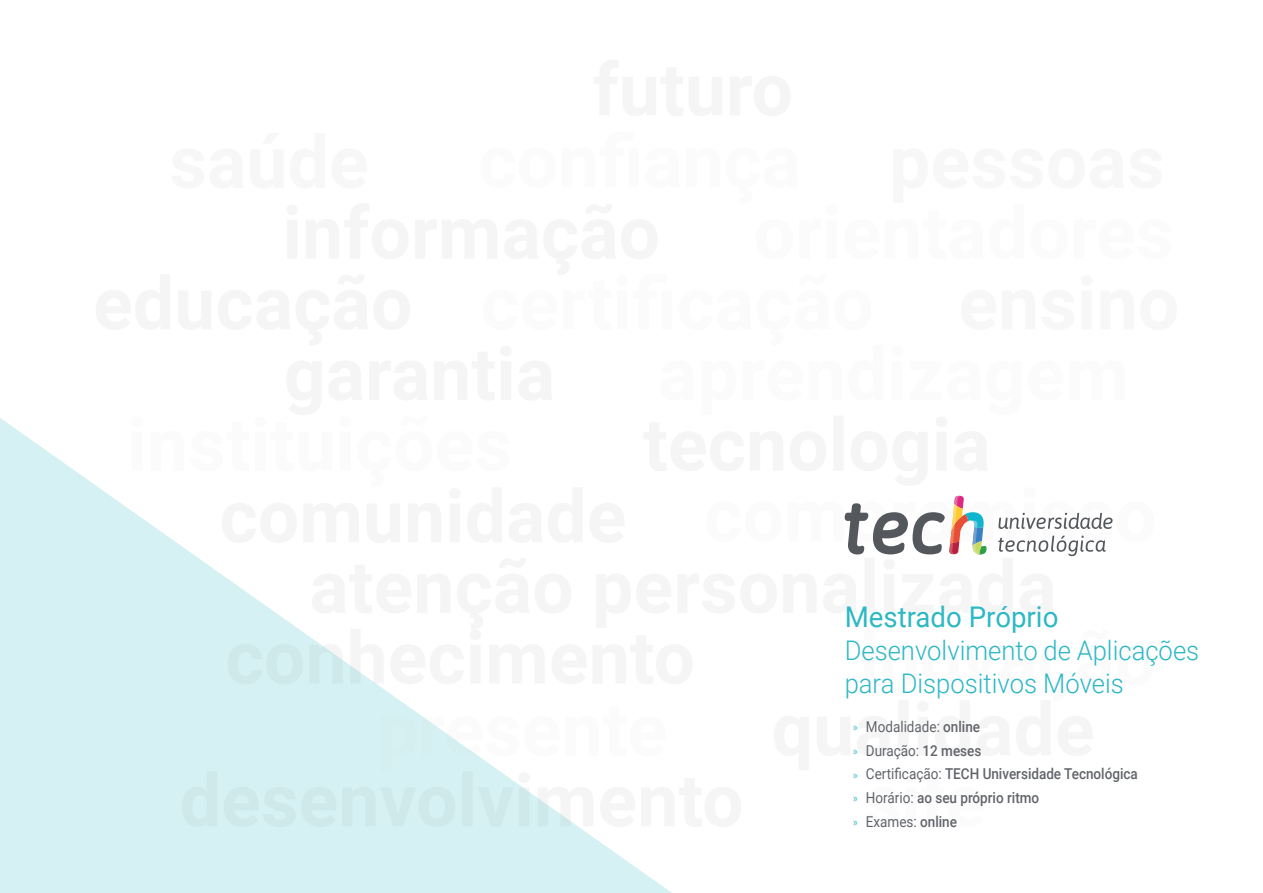
<style>
.page{position:relative;width:1263px;height:893px;background:#fff}
.page>*{position:absolute;margin:0;border:0;box-sizing:border-box;transform-origin:0 0}
.t1{font:28.5px "Roboto";color:#2db8c5}
.t2{font:300 27px/33px "Roboto";color:#2db8c5;scale:.95 1}
.t3{font:500 15px/23.7px "Roboto";color:#61646a;scale:.9 1}
.s1{font-family:"Myriad Pro";font-weight:400;font-size:12px;color:#2db8c5}
.s2{font-weight:400}
</style>
<div class="page">
<svg style="left:0;top:418px;width:672px;height:475px;background:#daf2f4"></svg>
<svg style="left:312px;top:558px;width:360px;height:70px"></svg>
<svg style="left:228px;top:628px;width:444px;height:56px"></svg>
<svg style="left:182px;top:707px;width:490px;height:120px"></svg>
<svg style="left:96px;top:418px;width:1017px;height:138px"></svg>
<h1 class="t1" style="left:845px;top:597px;width:215px">Mestrado Próprio</h1>
<h2 class="t2" style="left:845px;top:633px;width:375px">Desenvolvimento de Aplicações para Dispositivos Móveis</h2>
<p class="t3" style="left:853px;top:714px;width:318px"><span class="s1">»</span> <span class="s2">Modalidade:</span> online<br><span class="s1">»</span> <span class="s2">Duração:</span> 12 meses<br><span class="s1">»</span> <span class="s2">Certificação:</span> TECH Universidade Tecnológica <span class="s1">»</span> <span class="s2">Horário:</span> ao seu próprio ritmo<br><span class="s1">»</span> <span class="s2">Exames:</span> online</p>
</div>
